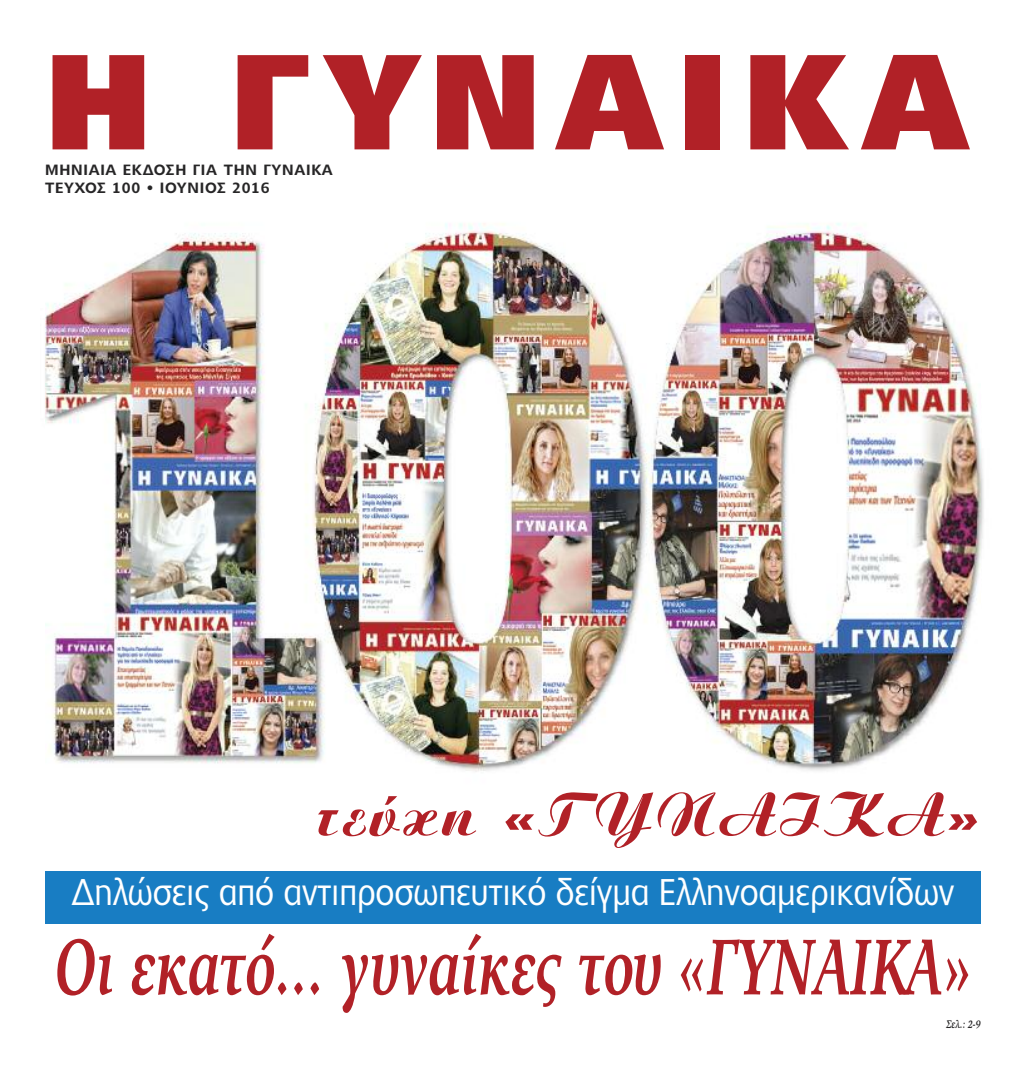
<style>
.page{position:relative;width:1026px;height:1080px;background:#fff}
.page>*{position:absolute;margin:0;border:0;box-sizing:border-box;transform-origin:0 0}
.t1{font:900 136.25px "Eracles Roman";letter-spacing:.11em;color:#b12127}
.t2{font:italic 700 80px "Vanessa";color:#b12127;scale:.9 1}
.t3{font:68.75px "UB Rich";color:#b12127;scale:.9 1}
.t4{font:600 37.5px "Eracles Roman";letter-spacing:-.005em;color:#fff;scale:.9 1}
.t5{font:700 15px "Eracles Roman";letter-spacing:.05em;color:#272627}
.t6{font:italic 700 11.25px "Vanessa";color:#272627}
</style>
<div class="page">
<div style="left:45px;top:872px;width:935px;height:52px;background:#187dc3"></div>
<img style="left:45px;top:223px;width:935px;height:549px">
<h1 class="t1" style="left:230px;top:23px;width:739px">ΓΥΝΑΙΚΑ</h1>
<h1 class="t1" style="left:45px;top:23px;width:108px">H</h1>
<p class="t5" style="left:45px;top:179px;width:226px">ΤΕΥΧΟΣ 100 • ΙΟΥΝΙΟΣ 2016</p>
<p class="t5" style="left:45px;top:161px;width:289px">ΜΗΝΙΑΙΑ ΕΚΔΟΣΗ ΓΙΑ ΤΗΝ ΓΥΝΑΙΚΑ</p>
<h3 class="t3" style="left:317px;top:792px;width:738px">τεύχη «ΓΥΝΑΙΚΑ»</h3>
<p class="t4" style="left:72px;top:871px;width:982px">Δηλώσεις από αντιπροσωπευτικό δείγμα Ελληνοαμερικανίδων</p>
<h2 class="t2" style="left:55px;top:920px;width:1018px">Οι εκατό... γυναίκες του «ΓΥΝΑΙΚΑ»</h2>
<p class="t6" style="left:946px;top:1017px;width:36px">Σελ.: 2-9</p>
</div>
